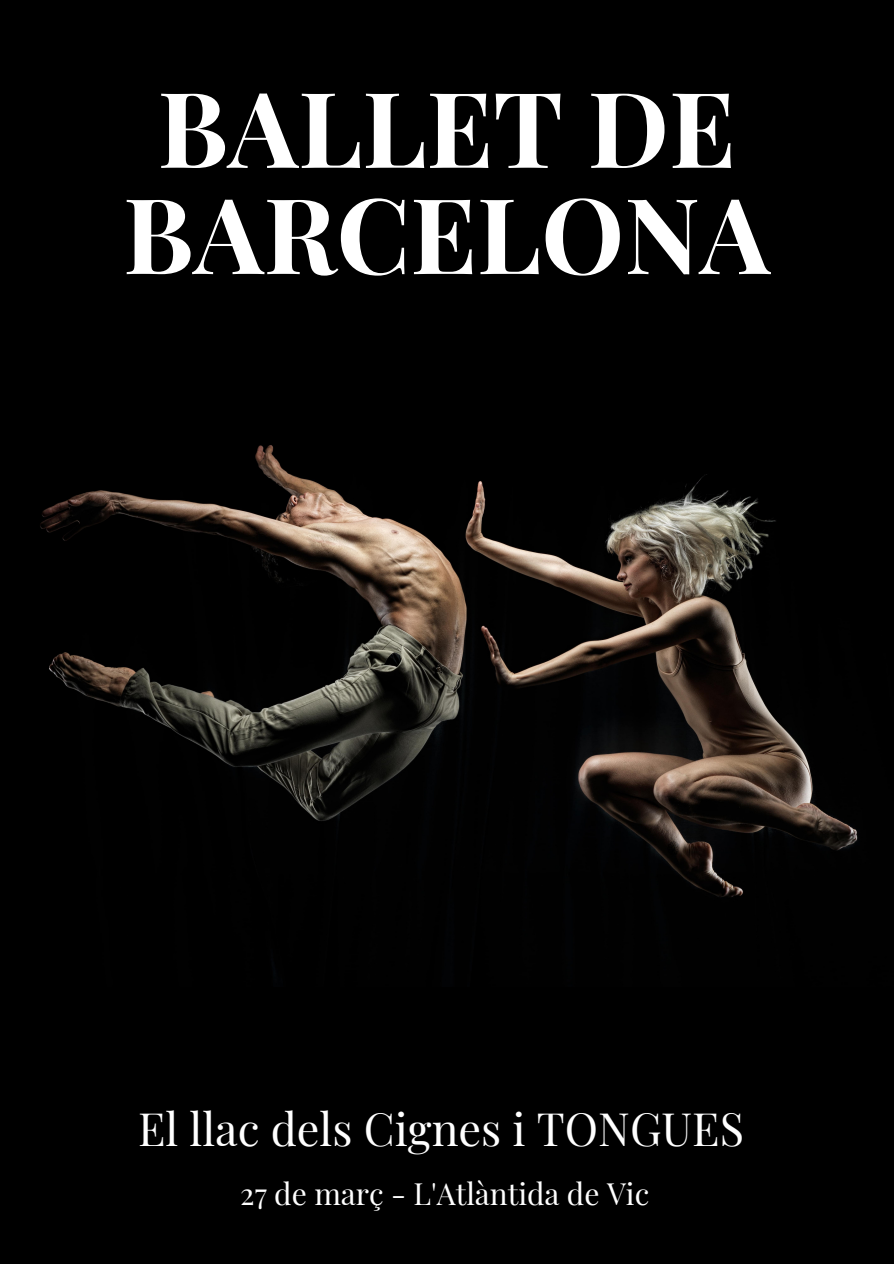
<style>
.page{position:relative;width:894px;height:1264px;background:#fff}
.page>*{position:absolute;margin:0;border:0;box-sizing:border-box;transform-origin:0 0}
.t1{font:700 104.85px/106.1px "Playfair Display";color:#fff;text-align:center}
.t2{font:45px "Playfair Display";color:#fff}
.t3{font:30px "Playfair Display";color:#fff}
</style>
<div class="page">
<div style="left:0;top:0;width:893px;height:1263px;background:#000"></div>
<img style="left:40px;top:445px;width:818px;height:529px">
<p class="t1" style="left:123px;top:71px;width:648px">BALLET DE<br>BARCELONA</p>
<p class="t2" style="left:138px;top:1097px;width:607px">El llac dels Cignes i TONGUES</p>
<p class="t3" style="left:240px;top:1172px;width:410px">27 de març - L'Atlàntida de Vic</p>
</div>
